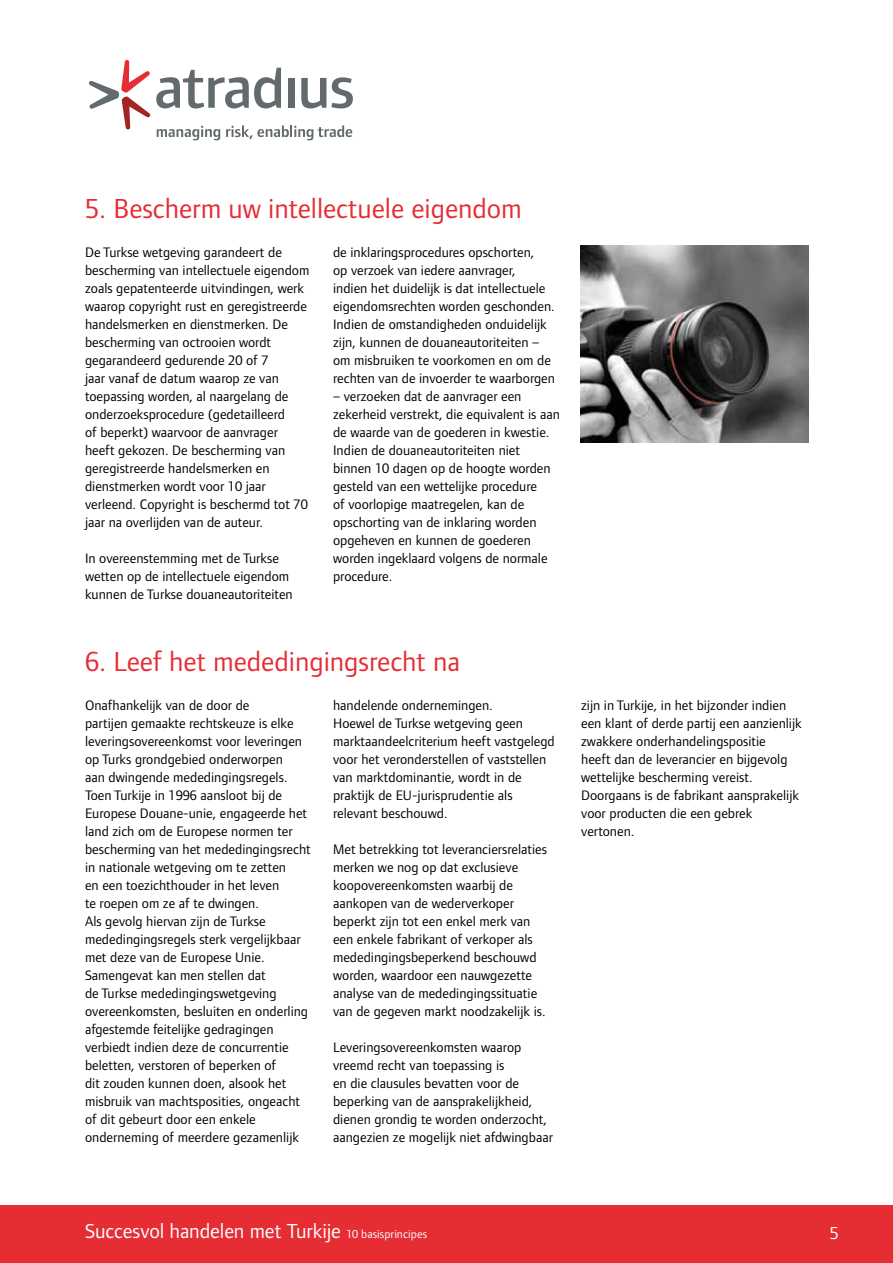
<style>
.page{position:relative;width:893px;height:1263px;background:#fff}
.page>*{position:absolute;margin:0;border:0;box-sizing:border-box;transform-origin:0 0}
.t1{font:28.5px "Foundry Form Sans";color:#e62d34}
.t2{font:21px "Foundry Form Sans";letter-spacing:-.005em;color:#fff}
.t3{font:18px "Foundry Form Sans";color:#fff}
.t4{font:14.25px/18px "Foundry Form Sans";color:#000}
.s1{font-size:12px}
</style>
<div class="page">
<div style="left:0;top:1205px;width:893px;height:58px;background:#e62d34"></div>
<svg style="left:89px;top:60px;width:264px;height:80px"></svg>
<img style="left:581px;top:246px;width:228px;height:196px">
<h1 class="t1" style="left:85px;top:193px;width:438px">5. Bescherm uw intellectuele eigendom</h1>
<p class="t4" style="left:85px;top:243px;width:226px">De Turkse wetgeving garandeert de bescherming van intellectuele eigendom zoals gepatenteerde uitvindingen, werk waarop copyright rust en geregistreerde handelsmerken en dienstmerken. De bescherming van octrooien wordt gegarandeerd gedurende 20 of 7<br>jaar vanaf de datum waarop ze van toepassing worden, al naargelang de onderzoeksprocedure (gedetailleerd<br>of beperkt) waarvoor de aanvrager heeft gekozen. De bescherming van geregistreerde handelsmerken en dienstmerken wordt voor 10 jaar verleend. Copyright is beschermd tot 70 jaar na overlijden van de auteur.</p>
<p class="t4" style="left:85px;top:549px;width:209px">In overeenstemming met de Turkse wetten op de intellectuele eigendom kunnen de Turkse douaneautoriteiten</p>
<p class="t4" style="left:333px;top:243px;width:223px">de inklaringsprocedures opschorten,<br>op verzoek van iedere aanvrager,<br>indien het duidelijk is dat intellectuele eigendomsrechten worden geschonden.<br>Indien de omstandigheden onduidelijk zijn, kunnen de douaneautoriteiten – om misbruiken te voorkomen en om de rechten van de invoerder te waarborgen</p>
<p class="t4" style="left:333px;top:387px;width:228px">– verzoeken dat de aanvrager een zekerheid verstrekt, die equivalent is aan de waarde van de goederen in kwestie.<br>Indien de douaneautoriteiten niet binnen 10 dagen op de hoogte worden gesteld van een wettelijke procedure<br>of voorlopige maatregelen, kan de opschorting van de inklaring worden opgeheven en kunnen de goederen worden ingeklaard volgens de normale procedure.</p>
<h1 class="t1" style="left:85px;top:645px;width:377px">6. Leef het mededingingsrecht na</h1>
<p class="t4" style="left:85px;top:696px;width:227px">Onafhankelijk van de door de<br>partijen gemaakte rechtskeuze is elke leveringsovereenkomst voor leveringen op Turks grondgebied onderworpen<br>aan dwingende mededingingsregels.<br>Toen Turkije in 1996 aansloot bij de Europese Douane-unie, engageerde het land zich om de Europese normen ter bescherming van het mededingingsrecht in nationale wetgeving om te zetten<br>en een toezichthouder in het leven<br>te roepen om ze af te dwingen.<br>Als gevolg hiervan zijn de Turkse mededingingsregels sterk vergelijkbaar met deze van de Europese Unie.<br>Samengevat kan men stellen dat<br>de Turkse mededingingswetgeving overeenkomsten, besluiten en onderling afgestemde feitelijke gedragingen verbiedt indien deze de concurrentie beletten, verstoren of beperken of<br>dit zouden kunnen doen, alsook het misbruik van machtsposities, ongeacht of dit gebeurt door een enkele onderneming of meerdere gezamenlijk</p>
<p class="t4" style="left:333px;top:696px;width:223px">handelende ondernemingen.<br>Hoewel de Turkse wetgeving geen marktaandeelcriterium heeft vastgelegd voor het veronderstellen of vaststellen van marktdominantie, wordt in de praktijk de EU-jurisprudentie als relevant beschouwd.</p>
<p class="t4" style="left:333px;top:840px;width:215px">Met betrekking tot leveranciersrelaties merken we nog op dat exclusieve koopovereenkomsten waarbij de aankopen van de wederverkoper beperkt zijn tot een enkel merk van een enkele fabrikant of verkoper als mededingingsbeperkend beschouwd worden, waardoor een nauwgezette analyse van de mededingingssituatie van de gegeven markt noodzakelijk is.</p>
<p class="t4" style="left:333px;top:1038px;width:221px">Leveringsovereenkomsten waarop vreemd recht van toepassing is<br>en die clausules bevatten voor de beperking van de aansprakelijkheid, dienen grondig te worden onderzocht, aangezien ze mogelijk niet afdwingbaar</p>
<p class="t4" style="left:581px;top:696px;width:222px">zijn in Turkije, in het bijzonder indien een klant of derde partij een aanzienlijk zwakkere onderhandelingspositie<br>heeft dan de leverancier en bijgevolg wettelijke bescherming vereist.<br>Doorgaans is de fabrikant aansprakelijk voor producten die een gebrek vertonen.</p>
<h2 class="t2" style="left:85px;top:1219px;width:344px">Succesvol handelen met Turkije <span class="s1">10 basisprincipes</span></h2>
<p class="t3" style="left:830px;top:1223px;width:10px">5</p>
</div>
